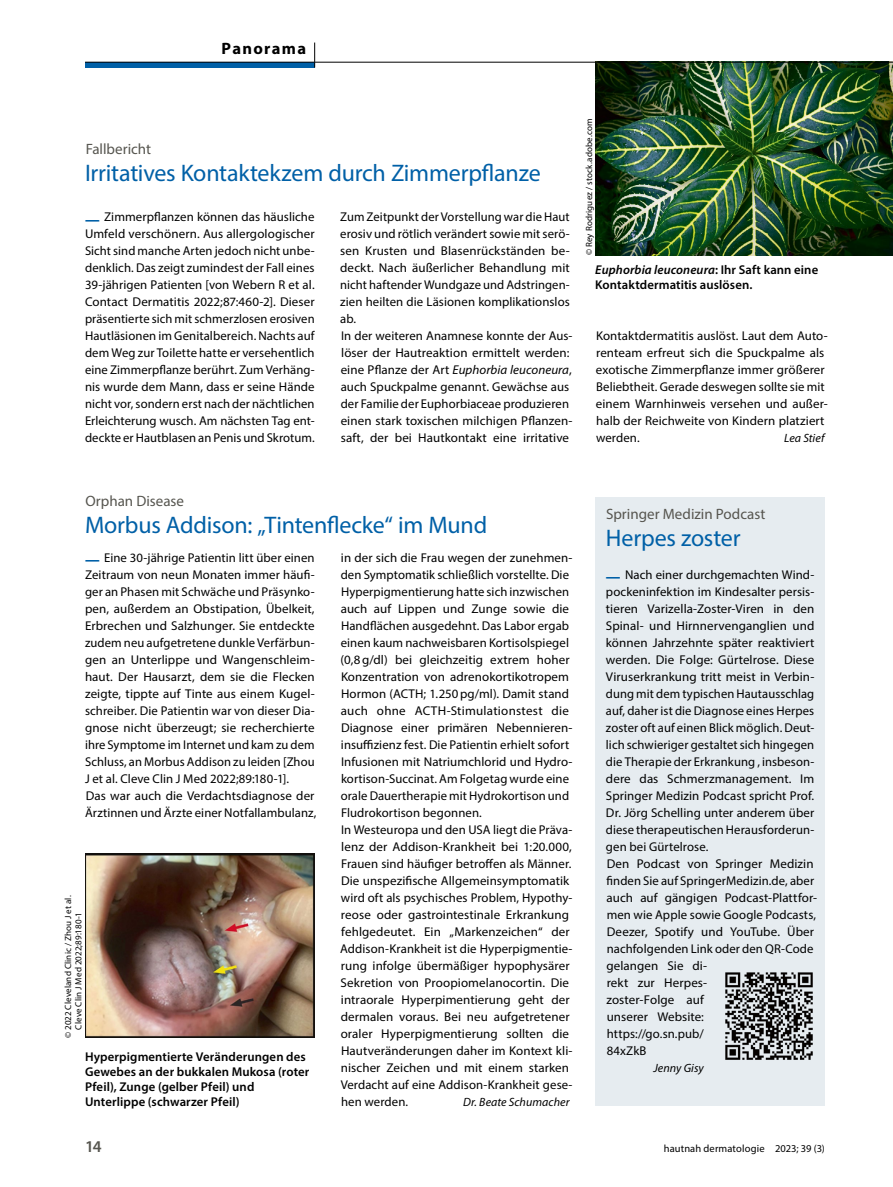
<style>
.page{position:relative;width:893px;height:1187px;background:#fff}
.page>*{position:absolute;margin:0;border:0;box-sizing:border-box;transform-origin:0 0}
.Title_2{font:24px "Myriad Pro";letter-spacing:-.01em;color:#0060a7}
.t1{font:700 16.5px "Myriad Pro";letter-spacing:.08em;color:#000}
.t2{font:600 16.5px "Myriad Pro";color:#56554f}
.SuperTitle_2{font:15px "Myriad Pro";color:#56554f}
.Para_Meldung{font:12.75px/17px "Myriad Pro";letter-spacing:.01em;color:#000}
.Image_Caption_x{font:600 12.75px/15px "Myriad Pro";letter-spacing:.01em;color:#000}
.Para_Meldung-2{font:italic 12px "Myriad Pro";letter-spacing:.01em;color:#000}
.t3{font:10.5px "Myriad Pro";letter-spacing:.01em;color:#000}
.Image_Source_x{font:9px/10.5px "Myriad Pro";letter-spacing:.015em;color:#000}
.s1{font-weight:700;font-size:16.65px;color:#0060a7}
.s2{font-style:italic}
</style>
<div class="page">
<img style="left:595px;top:61px;width:298px;height:194px">
<img style="left:85px;top:853px;width:230px;height:184px">
<div style="left:595px;top:497px;width:230px;height:609px;background:#e6ecf0"></div>
<img style="left:725px;top:972px;width:88px;height:88px">
<div style="left:85px;top:62px;width:230px;height:5px;background:#0060a7"></div>
<hr style="left:85px;top:62px;width:230px;height:1px;background:#000">
<hr style="left:315px;top:62px;width:578px;height:1px;background:#000">
<svg style="left:314px;top:43px;width:1px;height:24px"></svg>
<p class="t1" style="left:222px;top:37px;width:86px">Panorama</p>
<p class="Image_Source_x" style="left:584px;top:255px;width:138px;rotate:-90deg">© Rey Rodriguez / stock.adobe.com</p>
<p class="SuperTitle_2" style="left:86px;top:140px;width:67px">Fallbericht</p>
<p class="Title_2" style="left:85px;top:158px;width:457px">Irritatives Kontaktekzem durch Zimmerpflanze</p>
<p class="Para_Meldung" style="left:85px;top:208px;width:231px;text-align:justify"><span class="s1">—</span> Zimmerpflanzen können das häusliche Umfeld verschönern. Aus allergologischer Sicht sind manche Arten jedoch nicht unbe&shy;denklich. Das zeigt zumindest der Fall eines 39-jährigen Patienten [von Webern R et al.<br>Contact Dermatitis 2022;87:460-2]. Dieser präsentierte sich mit schmerzlosen erosiven Hautläsionen im Genitalbereich. Nachts auf dem Weg zur Toilette hatte er versehentlich eine Zimmerpflanze berührt. Zum Verhäng&shy;nis wurde dem Mann, dass er seine Hände nicht vor, sondern erst nach der nächtlichen Erleichterung wusch. Am nächsten Tag ent&shy;deckte er Hautblasen an Penis und Skrotum.</p>
<p class="Para_Meldung" style="left:340px;top:208px;width:231px;text-align:justify">Zum Zeitpunkt der Vorstellung war die Haut erosiv und rötlich verändert sowie mit serö&shy;sen Krusten und Blasenrückständen be&shy;deckt. Nach äußerlicher Behandlung mit nicht haftender Wundgaze und Adstringen&shy;zien heilten die Läsionen komplikationslos ab.</p>
<p class="Image_Caption_x" style="left:595px;top:262px;width:224px"><span class="s2">Euphorbia leuconeura</span>: Ihr Saft kann eine<br>Kontaktdermatitis auslösen.</p>
<p class="Para_Meldung" style="left:341px;top:327px;width:233px">In der weiteren Anamnese konnte der Aus&shy;löser der Hautreaktion ermittelt werden: eine Pflanze der Art <span class="s2">Euphorbia leuconeura</span>, auch Spuckpalme genannt. Gewächse aus der Familie der Euphorbiaceae produzieren einen stark toxischen milchigen Pflanzen&shy;saft, der bei Hautkontakt eine irritative</p>
<p class="Para_Meldung" style="left:596px;top:327px;width:233px">Kontaktdermatitis auslöst. Laut dem Auto&shy;renteam erfreut sich die Spuckpalme als exotische Zimmerpflanze immer größerer Beliebtheit. Gerade deswegen sollte sie mit einem Warnhinweis versehen und außer&shy;halb der Reichweite von Kindern platziert werden.</p>
<p class="Para_Meldung-2" style="left:784px;top:431px;width:42px">Lea Stief</p>
<p class="SuperTitle_2" style="left:85px;top:492px;width:100px">Orphan Disease</p>
<p class="Title_2" style="left:85px;top:510px;width:404px">Morbus Addison: „Tintenflecke“ im Mund</p>
<p class="Para_Meldung" style="left:85px;top:548px;width:231px;text-align:justify"><span class="s1">—</span> Eine 30-jährige Patientin litt über einen Zeitraum von neun Monaten immer häufi&shy;ger an Phasen mit Schwäche und Präsynko&shy;pen, außerdem an Obstipation, Übelkeit, Erbrechen und Salzhunger. Sie entdeckte zudem neu aufgetretene dunkle Verfärbun&shy;gen an Unterlippe und Wangenschleim&shy;haut. Der Hausarzt, dem sie die Flecken zeigte, tippte auf Tinte aus einem Kugel&shy;schreiber. Die Patientin war von dieser Dia&shy;gnose nicht überzeugt; sie recherchierte ihre Symptome im Internet und kam zu dem Schluss, an Morbus Addison zu leiden [Zhou J et al. Cleve Clin J Med 2022;89:180-1].</p>
<p class="Para_Meldung" style="left:85px;top:786px;width:233px">Das war auch die Verdachtsdiagnose der<br>Ärztinnen und Ärzte einer Notfallambulanz,</p>
<p class="Para_Meldung" style="left:341px;top:548px;width:233px">in der sich die Frau wegen der zunehmen&shy;den Symptomatik schließlich vorstellte. Die Hyperpigmentierung hatte sich inzwischen auch auf Lippen und Zunge sowie die Handflächen ausgedehnt. Das Labor ergab einen kaum nachweisbaren Kortisolspiegel (0,8g/dl) bei gleichzeitig extrem hoher Konzentration von adrenokortikotropem Hormon (ACTH; 1.250pg/ml). Damit stand auch ohne ACTH-Stimulationstest die Diagnose einer primären Nebennieren&shy;insuffizienz fest. Die Patientin erhielt sofort Infusionen mit Natriumchlorid und Hydro&shy;kortison-Succinat. Am Folgetag wurde eine orale Dauertherapie mit Hydrokortison und Fludrokortison begonnen.</p>
<p class="Para_Meldung" style="left:340px;top:820px;width:234px">In Westeuropa und den USA liegt die Präva&shy;lenz der Addison-Krankheit bei 1:20.000, Frauen sind häufiger betroffen als Männer.<br>Die unspezifische Allgemeinsymptomatik wird oft als psychisches Problem, Hypothy&shy;reose oder gastrointestinale Erkrankung fehlgedeutet. Ein „Markenzeichen“ der Addison-Krankheit ist die Hyperpigmentie&shy;rung infolge übermäßiger hypophysärer Sekretion von Proopiomelanocortin. Die intraorale Hyperpimentierung geht der dermalen voraus. Bei neu aufgetretener oraler Hyperpigmentierung sollten die Hautveränderungen daher im Kontext kli&shy;nischer Zeichen und mit einem starken Verdacht auf eine Addison-Krankheit gese&shy;hen werden.</p>
<p class="Image_Source_x" style="left:63px;top:1029px;width:135px;text-indent:-9px;rotate:-90deg">© 2022 Cleveland Clinic / Zhou J et al.<br>Cleve Clin J Med 2022;89:180-1</p>
<p class="Image_Caption_x" style="left:85px;top:1048px;width:226px">Hyperpigmentierte Veränderungen des Gewebes an der bukkalen Mukosa (roter Pfeil), Zunge (gelber Pfeil) und Unterlippe (schwarzer Pfeil)</p>
<p class="Para_Meldung-2" style="left:463px;top:1094px;width:108px">Dr. Beate Schumacher</p>
<p class="SuperTitle_2" style="left:606px;top:504px;width:161px">Springer Medizin Podcast</p>
<p class="Title_2" style="left:606px;top:522px;width:136px">Herpes zoster</p>
<p class="Para_Meldung" style="left:606px;top:565px;width:210px;text-align:justify"><span class="s1">—</span> Nach einer durchgemachten Wind&shy;pockeninfektion im Kindesalter persis&shy;tieren Varizella-Zoster-Viren in den Spinal- und Hirnnervenganglien und können Jahrzehnte später reaktiviert werden. Die Folge: Gürtelrose. Diese Viruserkrankung tritt meist in Verbin&shy;dung mit dem typischen Hautausschlag auf, daher ist die Diagnose eines Herpes zoster oft auf einen Blick möglich. Deut&shy;lich schwieriger gestaltet sich hingegen die Therapie der Erkrankung , insbeson&shy;dere das Schmerzmanagement. Im Springer Medizin Podcast spricht Prof.<br>Dr. Jörg Schelling unter anderem über diese therapeutischen Herausforderun&shy;gen bei Gürtelrose.</p>
<p class="Para_Meldung" style="left:606px;top:854px;width:212px">Den Podcast von Springer Medizin finden Sie auf SpringerMedizin.de, aber auch auf gängigen Podcast-Plattfor&shy;men wie Apple sowie Google Podcasts,<br>Deezer, Spotify und YouTube. Über nachfolgenden Link oder den QR-Code gelangen Sie di-<br>rekt zur Herpes-<br>zoster-Folge auf<br>unserer Website:<br>https://go.sn.pub/<br>84xZkB</p>
<p class="Para_Meldung-2" style="left:653px;top:1060px;width:52px">Jenny Gisy</p>
<p class="t2" style="left:85px;top:1135px;width:18px">14</p>
<p class="t3" style="left:664px;top:1141px;width:163px">hautnah dermatologie 2023; 39 (3)</p>
</div>
